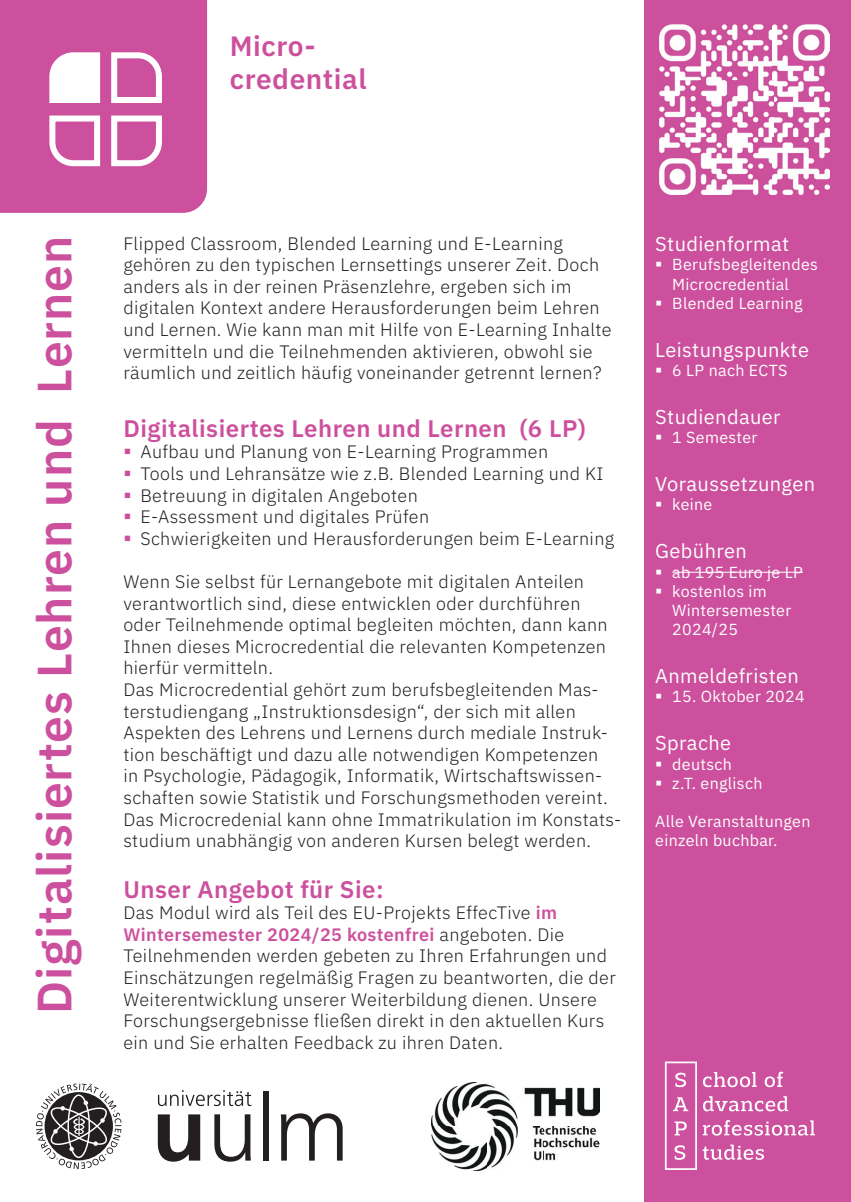
<style>
.page{position:relative;width:851px;height:1202px;background:#fff}
.page>*{position:absolute;margin:0;border:0;box-sizing:border-box;transform-origin:0 0}
.t1{font:600 48px "IBM Plex Sans";letter-spacing:.02em;color:#cc509d}
.t2{font:600 28px/33.6px "IBM Plex Sans";letter-spacing:.02em;color:#cc509d}
.t3{font:600 24px "IBM Plex Sans";letter-spacing:.02em;color:#cc509d}
.t4{font:20px "IBM Plex Sans";letter-spacing:.02em;color:#fff}
.t5{font:300 18px/21.6px "IBM Plex Sans";letter-spacing:.02em;color:#231f20}
.t6{font:16px/19.2px "IBM Plex Sans";letter-spacing:.02em;color:#fff}
.s1{color:#cc509d}
.s2{font-weight:600;color:#cc509d}
</style>
<div class="page">
<div style="left:0;top:0;width:207px;height:213px;background:#cc509d"></div>
<div style="left:643px;top:0;width:207px;height:1202px;background:#cc509d"></div>
<img style="left:659px;top:24px;width:170px;height:170px">
<svg style="left:158px;top:1114px;width:42px;height:48px"></svg>
<svg style="left:214px;top:1114px;width:37px;height:48px"></svg>
<div style="left:263px;top:1091px;width:6px;height:70px;background:#231f20"></div>
<svg style="left:281px;top:1113px;width:61px;height:48px"></svg>
<svg style="left:158px;top:1090px;width:93px;height:16px"></svg>
<svg style="left:36px;top:1083px;width:85px;height:86px"></svg>
<img style="left:431px;top:1083px;width:168px;height:87px">
<svg style="left:664px;top:1061px;width:150px;height:109px"></svg>
<svg style="left:46px;top:49px;width:119px;height:57px"></svg>
<svg style="left:46px;top:113px;width:119px;height:56px"></svg>
<hr style="left:672px;top:572px;width:130px;height:1px;background:#fff">
<h2 class="t2" style="left:230px;top:27px;width:138px">Micro&shy;credential</h2>
<h1 class="t1" style="left:17px;top:1014px;width:780px;rotate:-90deg">Digitalisiertes Lehren und Lernen</h1>
<p class="t5" style="left:123px;top:231px;width:489px">Flipped Classroom, Blended Learning und E-Learning gehören zu den typischen Lernsettings unserer Zeit. Doch anders als in der reinen Präsenzlehre, ergeben sich im digitalen Kontext andere Herausforderungen beim Lehren und Lernen. Wie kann man mit Hilfe von E-Learning Inhalte vermitteln und die Teilnehmenden aktivieren, obwohl sie räumlich und zeitlich häufig voneinander getrennt lernen?</p>
<h3 class="t3" style="left:123px;top:409px;width:464px">Digitalisiertes Lehren und Lernen (6 LP)</h3>
<p class="t5" style="left:123px;top:440px;width:426px"><span class="s1">▪</span> Aufbau und Planung von E-Learning Programmen</p>
<p class="t5" style="left:123px;top:461px;width:481px"><span class="s1">▪</span> Tools und Lehransätze wie z.B. Blended Learning und KI</p>
<p class="t5" style="left:123px;top:483px;width:296px"><span class="s1">▪</span> Betreuung in digitalen Angeboten</p>
<p class="t5" style="left:123px;top:504px;width:307px"><span class="s1">▪</span> E-Assessment und digitales Prüfen</p>
<p class="t5" style="left:123px;top:526px;width:492px"><span class="s1">▪</span> Schwierigkeiten und Herausforderungen beim E-Learning</p>
<p class="t5" style="left:123px;top:569px;width:499px">Wenn Sie selbst für Lernangebote mit digitalen Anteilen verantwortlich sind, diese entwicklen oder durchführen oder Teilnehmende optimal begleiten möchten, dann kann Ihnen dieses Microcredential die relevanten Kompetenzen hierfür vermitteln.<br>Das Microcredential gehört zum berufsbegleitenden Mas&shy;terstudiengang „Instruktionsdesign“, der sich mit allen Aspekten des Lehrens und Lernens durch mediale Instruk&shy;tion beschäftigt und dazu alle notwendigen Kompetenzen<br>in Psychologie, Pädagogik, Informatik, Wirtschaftswissen&shy;schaften sowie Statistik und Forschungsmethoden vereint.<br>Das Microcredenial kann ohne Immatrikulation im Konstats&shy;studium unabhängig von anderen Kursen belegt werden.</p>
<h3 class="t3" style="left:123px;top:870px;width:262px">Unser Angebot für Sie:</h3>
<p class="t5" style="left:123px;top:900px;width:494px">Das Modul wird als Teil des EU-Projekts EffecTive <span class="s2">im Wintersemester 2024/25 kostenfrei</span> angeboten. Die Teilnehmenden werden gebeten zu Ihren Erfahrungen und Einschätzungen regelmäßig Fragen zu beantworten, die der Weiterentwicklung unserer Weiterbildung dienen. Unsere Forschungsergebnisse fließen direkt in den aktuellen Kurs ein und Sie erhalten Feedback zu ihren Daten.</p>
<p class="t4" style="left:655px;top:229px;width:135px">Studienformat</p>
<p class="t6" style="left:672px;top:254px;width:147px;text-indent:-17px">▪ Berufsbegleitendes<br>Microcredential</p>
<p class="t6" style="left:655px;top:292px;width:149px">▪ Blended Learning</p>
<p class="t4" style="left:655px;top:334px;width:155px">Leistungspunkte</p>
<p class="t6" style="left:655px;top:359px;width:134px">▪ 6 LP nach ECTS</p>
<p class="t4" style="left:655px;top:402px;width:127px">Studiendauer</p>
<p class="t6" style="left:655px;top:427px;width:103px">▪ 1 Semester</p>
<p class="t4" style="left:655px;top:469px;width:161px">Voraussetzungen</p>
<p class="t6" style="left:655px;top:494px;width:59px">▪ keine</p>
<p class="t4" style="left:655px;top:536px;width:93px">Gebühren</p>
<p class="t6" style="left:655px;top:561px;width:149px">▪ ab 195 Euro je LP</p>
<p class="t6" style="left:672px;top:580px;width:120px;text-indent:-17px">▪ kostenlos im<br>Wintersemester<br>2024/25</p>
<p class="t4" style="left:655px;top:661px;width:145px">Anmeldefristen</p>
<p class="t6" style="left:655px;top:686px;width:151px">▪ 15. Oktober 2024</p>
<p class="t4" style="left:655px;top:728px;width:77px">Sprache</p>
<p class="t6" style="left:655px;top:753px;width:78px">▪ deutsch</p>
<p class="t6" style="left:655px;top:772px;width:109px">▪ z.T. englisch</p>
<p class="t6" style="left:655px;top:811px;width:157px">Alle Veranstaltungen einzeln buchbar.</p>
</div>
